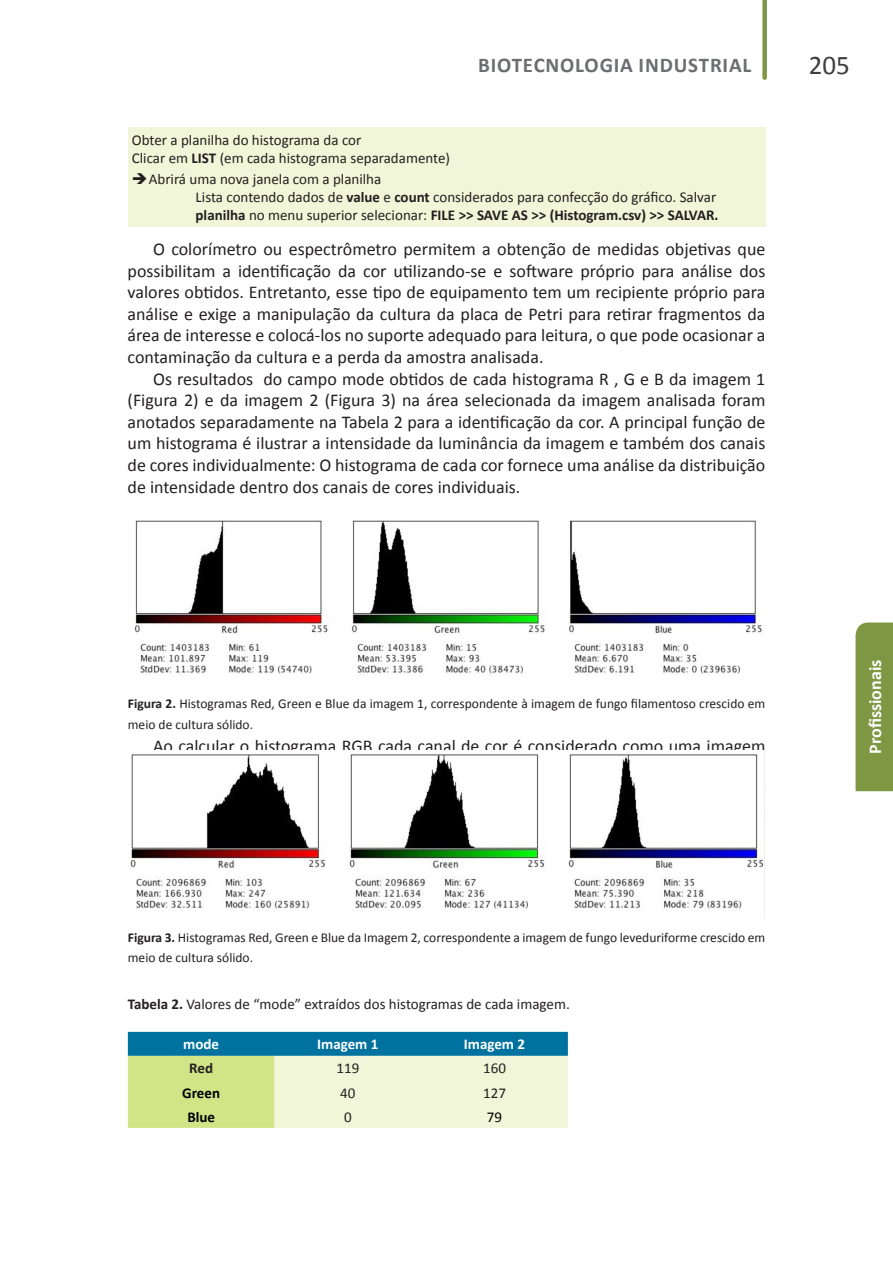
<style>
.page{position:relative;width:893px;height:1263px;background:#fff}
.page>*{position:absolute;margin:0;border:0;box-sizing:border-box;transform-origin:0 0}
.t1{font:27px "Calibri";color:#3e3e3f}
.t2{font:700 21px "Calibri";letter-spacing:.04em;color:#6c6d70}
.Corpo_de_texto_1{font:18px/21.6px "Calibri";color:#231f20;text-align:justify}
.t3{font:700 18px "Calibri";color:#fff}
.tabela_miolo_central{font:15px/18px "Calibri";color:#231f20}
.t4{font:700 15px "Calibri";color:#fff}
.t5{font:700 15px "Calibri";color:#000}
.t6{font:700 15px "Calibri";color:#231f20}
.t7{font:15px "Calibri";color:#000}
.Figuras{font:13.5px/20.2px "Calibri";color:#231f20}
.s1{font-weight:700}
</style>
<div class="page">
<div style="left:855px;top:622px;width:38px;height:169px;background:#7d9742"></div>
<div style="left:762px;top:0;width:5px;height:78px;background:#7d9742"></div>
<div style="left:128px;top:128px;width:637px;height:99px;background:#f0f6d7"></div>
<img style="left:134px;top:520px;width:628px;height:154px">
<svg style="left:128px;top:1032px;width:440px;height:96px;background:#acd0b4"></svg>
<img style="left:130px;top:754px;width:634px;height:155px">
<p class="t2" style="left:478px;top:52px;width:275px">BIOTECNOLOGIA INDUSTRIAL</p>
<h1 class="t1" style="left:809px;top:48px;width:43px">205</h1>
<p class="tabela_miolo_central" style="left:132px;top:131px;width:231px">Obter a planilha do histograma da cor</p>
<p class="tabela_miolo_central" style="left:132px;top:149px;width:320px">Clicar em <span class="s1">LIST</span> (em cada histograma separadamente)</p>
<p class="tabela_miolo_central" style="left:132px;top:170px;width:251px">➔Abrirá uma nova janela com a planilha</p>
<p class="tabela_miolo_central" style="left:196px;top:188px;width:524px">Lista contendo dados de <span class="s1">value</span> e <span class="s1">count</span> considerados para confecção do gráfico. Salvar <span class="s1">planilha</span> no menu superior selecionar: <span class="s1">FILE &gt;&gt; SAVE AS &gt;&gt; (Histogram.csv) &gt;&gt; SALVAR.</span></p>
<p class="Corpo_de_texto_1" style="left:128px;top:237px;width:639px;text-indent:26px">O colorímetro ou espectrômetro permitem a obtenção de medidas objetivas que possibilitam a identificação da cor utilizando-‑se e software próprio para análise dos valores obtidos. Entretanto, esse tipo de equipamento tem um recipiente próprio para análise e exige a manipulação da cultura da placa de Petri para retirar fragmentos da área de interesse e colocá-‑los no suporte adequado para leitura, o que pode ocasionar a contaminação da cultura e a perda da amostra analisada.</p>
<p class="Corpo_de_texto_1" style="left:128px;top:367px;width:639px;text-indent:26px">Os resultados do campo mode obtidos de cada histograma R , G e B da imagem 1 (Figura 2) e da imagem 2 (Figura 3) na área selecionada da imagem analisada foram anotados separadamente na Tabela 2 para a identificação da cor. A principal função de um histograma é ilustrar a intensidade da luminância da imagem e também dos canais de cores individualmente: O histograma de cada cor fornece uma análise da distribuição de intensidade dentro dos canais de cores individuais.</p>
<p class="Figuras" style="left:128px;top:693px;width:639px"><span class="s1">Figura 2.</span> Histogramas Red, Green e Blue da imagem 1, correspondente à imagem de fungo filamentoso crescido em meio de cultura sólido.</p>
<p class="Corpo_de_texto_1" style="left:153px;top:734px;width:614px">Ao calcular o histograma RGB cada canal de cor é considerado como uma imagem</p>
<p class="t3" style="left:864px;top:754px;width:96px;rotate:-90deg">Profissionais</p>
<p class="Figuras" style="left:128px;top:926px;width:639px"><span class="s1">Figura 3.</span> Histogramas Red, Green e Blue da Imagem 2, correspondente a imagem de fungo leveduriforme crescido em meio de cultura sólido.</p>
<p class="tabela_miolo_central" style="left:128px;top:994px;width:443px"><span class="s1">Tabela 2.</span> Valores de “mode” extraídos dos histogramas de cada imagem.</p>
<p class="t4" style="left:183px;top:1035px;width:37px">mode</p>
<p class="t4" style="left:317px;top:1035px;width:63px">Imagem 1</p>
<p class="t4" style="left:464px;top:1035px;width:63px">Imagem 2</p>
<p class="t6" style="left:189px;top:1059px;width:25px">Red</p>
<p class="tabela_miolo_central" style="left:336px;top:1059px;width:24px">119</p>
<p class="tabela_miolo_central" style="left:483px;top:1059px;width:24px">160</p>
<p class="t5" style="left:182px;top:1083px;width:39px">Green</p>
<p class="tabela_miolo_central" style="left:340px;top:1083px;width:17px">40</p>
<p class="tabela_miolo_central" style="left:483px;top:1083px;width:24px">127</p>
<p class="t5" style="left:187px;top:1107px;width:29px">Blue</p>
<p class="tabela_miolo_central" style="left:344px;top:1107px;width:9px">0</p>
<p class="t7" style="left:487px;top:1107px;width:17px">79</p>
</div>
